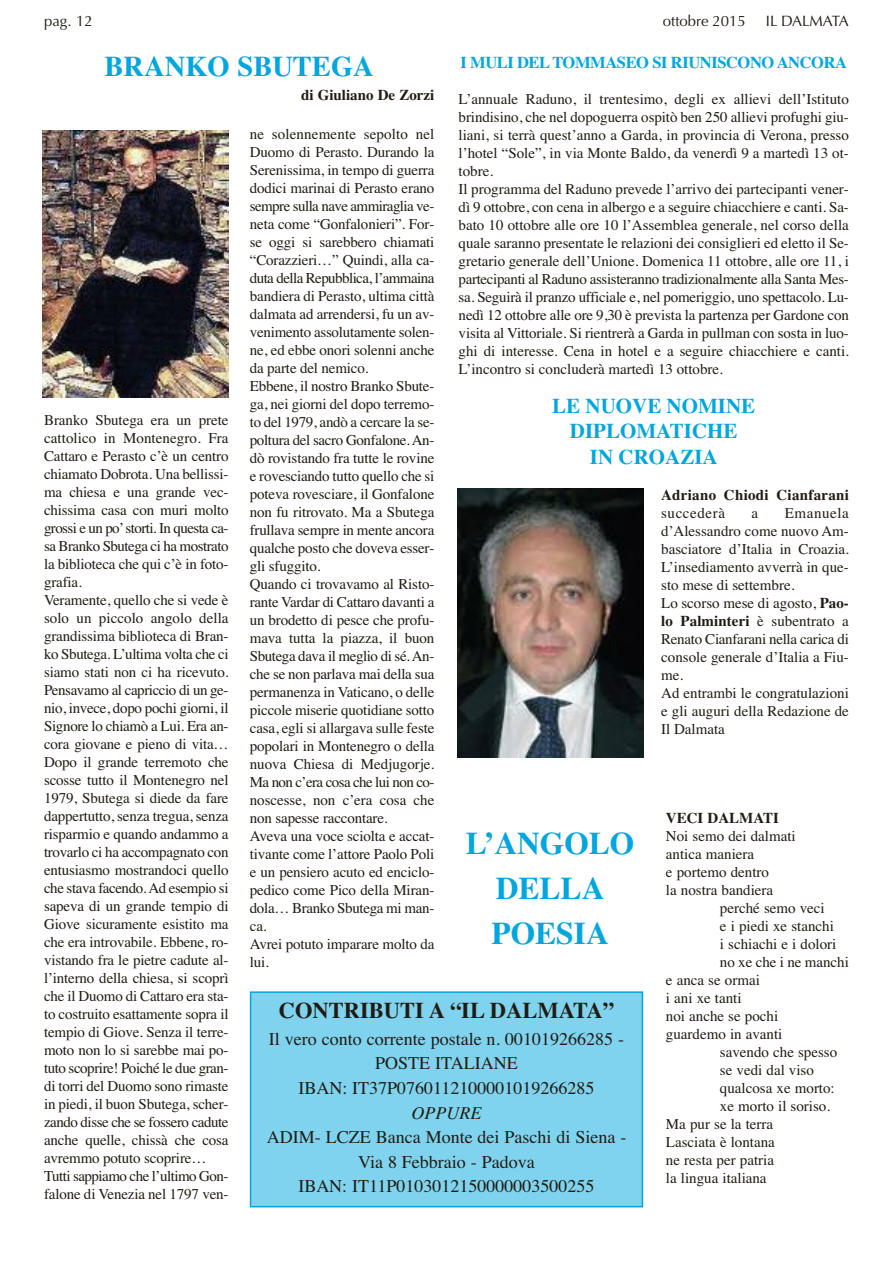
<style>
.page{position:relative;width:893px;height:1263px;background:#fff}
.page>*{position:absolute;margin:0;border:0;box-sizing:border-box;transform-origin:0 0}
.t1{font:700 31.5px/45px "Times";color:#00a6dd;text-align:center}
.t2{font:700 28.5px "Times";color:#00a6dd}
.t3{font:700 22.5px "Times";color:#201c14}
.t4{font:700 21px/25.5px "Times";color:#00a6dd;text-align:center}
.t5{font:18px/24.6px "Times";color:#201c14;text-align:center}
.t6{font:18px "Times Roman TT";color:#201c14}
.t7{font:italic 18px "Times";color:#201c14}
.t8{font:700 16.5px "Times";letter-spacing:-.025em;color:#00a6dd}
.t9{font:15px/18px "Times";letter-spacing:-.01em;color:#201c14}
.t10{font:700 15px "Times";color:#201c14}
.t11{font:15px "Optima";color:#201c14}
.t12{font:700 15px "Times";letter-spacing:.02em;color:#201c14}
.t13{font:15px "Times";letter-spacing:.04em;color:#201c14}
.s1{font-weight:700}
.s2{font-family:"Times"}
</style>
<div class="page">
<img style="left:43px;top:130px;width:186px;height:267px">
<img style="left:457px;top:488px;width:186px;height:269px">
<div style="left:251px;top:993px;width:391px;height:213px;background:#80d3ee"></div>
<div style="left:250px;top:991px;width:393px;height:216px;border:2px solid #00a6dd"></div>
<p class="t11" style="left:44px;top:12px;width:50px">pag. 12</p>
<p class="t11" style="left:663px;top:12px;width:84px">ottobre 2015</p>
<p class="t11" style="left:766px;top:12px;width:85px">IL DALMATA</p>
<h2 class="t2" style="left:105px;top:49px;width:271px">BRANKO SBUTEGA</h2>
<p class="t10" style="left:301px;top:86px;width:135px">di Giuliano De Zorzi</p>
<p class="t8" style="left:460px;top:52px;width:388px">I MULI DELTOMMASEO SI RIUNISCONO ANCORA</p>
<p class="t9" style="left:459px;top:90px;width:392px">L’annuale Raduno, il trentesimo, degli ex allievi dell’Istituto brindisino, che nel dopoguerra ospitò ben 250 allievi profughi giu&shy;liani, si terrà quest’anno a Garda, in provincia di Verona, presso l’hotel “Sole”, in via Monte Baldo, da venerdì 9 a martedì 13 ot&shy;tobre.<br>Il programma del Raduno prevede l’arrivo dei partecipanti vener&shy;dì 9 ottobre, con cena in albergo e a seguire chiacchiere e canti. Sa&shy;bato 10 ottobre alle ore 10 l’Assemblea generale, nel corso della quale saranno presentate le relazioni dei consiglieri ed eletto il Se&shy;gretario generale dell’Unione. Domenica 11 ottobre, alle ore 11, i partecipanti al Raduno assisteranno tradizionalmente alla Santa Mes&shy;sa. Seguirà il pranzo ufficiale e, nel pomeriggio, uno spettacolo. Lu&shy;nedì 12 ottobre alle ore 9,30 è prevista la partenza per Gardone con visita al Vittoriale. Si rientrerà a Garda in pullman con sosta in luo&shy;ghi di interesse. Cena in hotel e a seguire chiacchiere e canti.<br>L’incontro si concluderà martedì 13 ottobre.</p>
<h3 class="t4" style="left:552px;top:393px;width:204px">LE NUOVE NOMINE<br>DIPLOMATICHE<br>IN CROAZIA</h3>
<p class="t12" style="left:661px;top:486px;width:189px">Adriano Chiodi Cianfarani</p>
<p class="t13" style="left:661px;top:504px;width:65px">succederà</p>
<p class="t9" style="left:752px;top:504px;width:8px">a</p>
<p class="t9" style="left:250px;top:125px;width:186px">ne solennemente sepolto nel<br>Duomo di Perasto. Durando la<br>Serenissima, in tempo di guerra dodici marinai di Perasto erano sempre sulla nave ammiraglia ve&shy;neta come “Gonfalonieri”. For&shy;se oggi si sarebbero chiamati “Corazzieri…” Quindi, alla ca&shy;duta della Repubblica, l’ammaina bandiera di Perasto, ultima città dalmata ad arrendersi, fu un av&shy;venimento assolutamente solen&shy;ne, ed ebbe onori solenni anche da parte del nemico.<br>Ebbene, il nostro Branko Sbute&shy;ga, nei giorni del dopo terremo&shy;to del 1979, andò a cercare la se&shy;poltura del sacro Gonfalone.An&shy;dò rovistando fra tutte le rovine e rovesciando tutto quello che si poteva rovesciare, il Gonfalone non fu ritrovato. Ma a Sbutega frullava sempre in mente ancora qualche posto che doveva esser&shy;gli sfuggito.<br>Quando ci trovavamo al Risto&shy;rante Vardar di Cattaro davanti a un brodetto di pesce che profu&shy;mava tutta la piazza, il buon<br>Sbutega dava il meglio di sé.An&shy;che se non parlava mai della sua permanenza in Vaticano, o delle piccole miserie quotidiane sotto casa, egli si allargava sulle feste popolari in Montenegro o della nuova Chiesa di Medjugorje.<br>Ma non c’era cosa che lui non co&shy;noscesse, non c’era cosa che non sapesse raccontare.<br>Aveva una voce sciolta e accat&shy;tivante come l’attore Paolo Poli e un pensiero acuto ed enciclo&shy;pedico come Pico della Miran&shy;dola… Branko Sbutega mi man&shy;ca.<br>Avrei potuto imparare molto da lui.</p>
<p class="t9" style="left:44px;top:411px;width:186px">Branko Sbutega era un prete cattolico in Montenegro. Fra<br>Cattaro e Perasto c’è un centro chiamato Dobrota. Una bellissi&shy;ma chiesa e una grande vec&shy;chissima casa con muri molto grossi e un po’storti. In questa ca&shy;sa Branko Sbutega ci ha mostrato la biblioteca che qui c’è in foto&shy;grafia.<br>Veramente, quello che si vede è solo un piccolo angolo della grandissima biblioteca di Bran&shy;ko Sbutega. L’ultima volta che ci siamo stati non ci ha ricevuto.<br>Pensavamo al capriccio di un ge&shy;nio, invece, dopo pochi giorni, il<br>Signore lo chiamò a Lui. Era an&shy;cora giovane e pieno di vita…<br>Dopo il grande terremoto che scosse tutto il Montenegro nel<br>1979, Sbutega si diede da fare dappertutto, senza tregua, senza risparmio e quando andammo a trovarlo ci ha accompagnato con entusiasmo mostrandoci quello che stava facendo.Ad esempio si sapeva di un grande tempio di<br>Giove sicuramente esistito ma che era introvabile. Ebbene, ro&shy;vistando fra le pietre cadute al&shy;l’interno della chiesa, si scoprì che il Duomo di Cattaro era sta&shy;to costruito esattamente sopra il tempio di Giove. Senza il terre&shy;moto non lo si sarebbe mai po&shy;tuto scoprire! Poiché le due gran&shy;di torri del Duomo sono rimaste in piedi, il buon Sbutega, scher&shy;zando disse che se fossero cadute anche quelle, chissà che cosa avremmo potuto scoprire…<br>Tutti sappiamo che l’ultimo Gon&shy;falone di Venezia nel 1797 ven-</p>
<p class="t9" style="left:661px;top:504px;width:189px;text-indent:124px">Emanuela d’Alessandro come nuovo Am&shy;basciatore d’Italia in Croazia.<br>L’insediamento avverrà in que&shy;sto mese di settembre.<br>Lo scorso mese di agosto, <span class="s1">Pao&shy;lo Palminteri</span> è subentrato a<br>Renato Cianfarani nella carica di console generale d’Italia a Fiu&shy;me.<br>Ad entrambi le congratulazioni e gli auguri della Redazione de<br>Il Dalmata</p>
<p class="t10" style="left:666px;top:809px;width:115px">VECI DALMATI</p>
<p class="t9" style="left:666px;top:827px;width:131px">Noi semo dei dalmati antica maniera<br>e portemo dentro<br>la nostra bandiera</p>
<p class="t9" style="left:720px;top:899px;width:106px">perché semo veci</p>
<p class="t9" style="left:720px;top:917px;width:115px">e i piedi xe stanchi</p>
<p class="t9" style="left:720px;top:935px;width:118px">i schiachi e i dolori</p>
<p class="t9" style="left:720px;top:953px;width:131px">no xe che i ne manchi</p>
<p class="t9" style="left:666px;top:971px;width:95px">e anca se ormai</p>
<p class="t9" style="left:666px;top:989px;width:77px">i ani xe tanti</p>
<p class="t9" style="left:666px;top:1007px;width:114px">noi anche se pochi</p>
<p class="t9" style="left:666px;top:1025px;width:118px">guardemo in avanti</p>
<p class="t9" style="left:720px;top:1043px;width:119px">savendo che spesso</p>
<p class="t9" style="left:720px;top:1061px;width:96px">se vedi dal viso</p>
<p class="t9" style="left:720px;top:1079px;width:116px">qualcosa xe morto:</p>
<p class="t9" style="left:720px;top:1097px;width:112px">xe morto il soriso.</p>
<p class="t9" style="left:666px;top:1115px;width:109px">Ma pur se la terra</p>
<p class="t9" style="left:666px;top:1133px;width:111px">Lasciata è lontana</p>
<p class="t9" style="left:666px;top:1151px;width:110px">ne resta per patria</p>
<p class="t9" style="left:666px;top:1169px;width:102px">la lingua italiana</p>
<h1 class="t1" style="left:466px;top:821px;width:170px">L’ANGOLO<br>DELLA<br>POESIA</h1>
<h3 class="t3" style="left:279px;top:997px;width:337px">CONTRIBUTI A “IL DALMATA”</h3>
<p class="t5" style="left:269px;top:1026px;width:357px">Il vero conto corrente postale n. 001019266285 -<br>POSTE ITALIANE<br>IBAN: IT37P0760112100001019266285</p>
<p class="t7" style="left:411px;top:1102px;width:71px">OPPURE</p>
<p class="t5" style="left:267px;top:1125px;width:361px">ADIM- LCZE Banca Monte dei Paschi di Siena -<br>Via 8 Febbraio - Padova</p>
<p class="t6" style="left:298px;top:1175px;width:298px"><span class="s2">IBAN:</span> IT11P0103012150000003500255</p>
</div>
